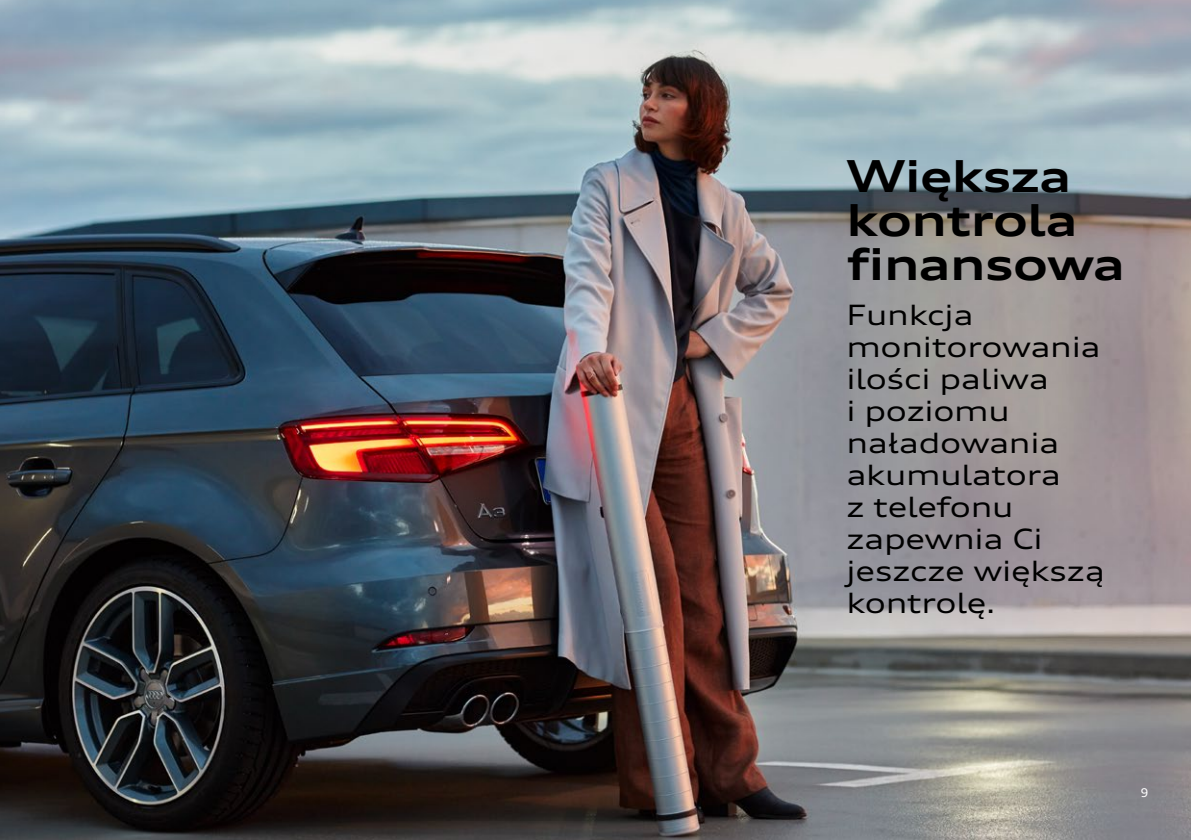
<style>
.page{position:relative;width:1191px;height:840px;background:#fff}
.page>*{position:absolute;margin:0;border:0;box-sizing:border-box;transform-origin:0 0}
.t1{font:700 expanded 44px/44px "Audi Type";letter-spacing:-.01em;color:#000}
.t2{font:expanded 28px/32px "Audi Type";letter-spacing:-.01em;color:#000}
.t3{font:12px "Audi Type";color:#fff}
</style>
<div class="page">
<img style="left:0;top:0;width:1191px;height:839px">
<h1 class="t1" style="left:846px;top:154px;width:280px">Większa kontrola finansowa</h1>
<p class="t2" style="left:846px;top:298px;width:260px">Funkcja monitorowania ilości paliwa<br>i poziomu naładowania akumulatora<br>z telefonu zapewnia Ci jeszcze większą kontrolę.</p>
<p class="t3" style="left:1140px;top:785px;width:9px">9</p>
</div>
